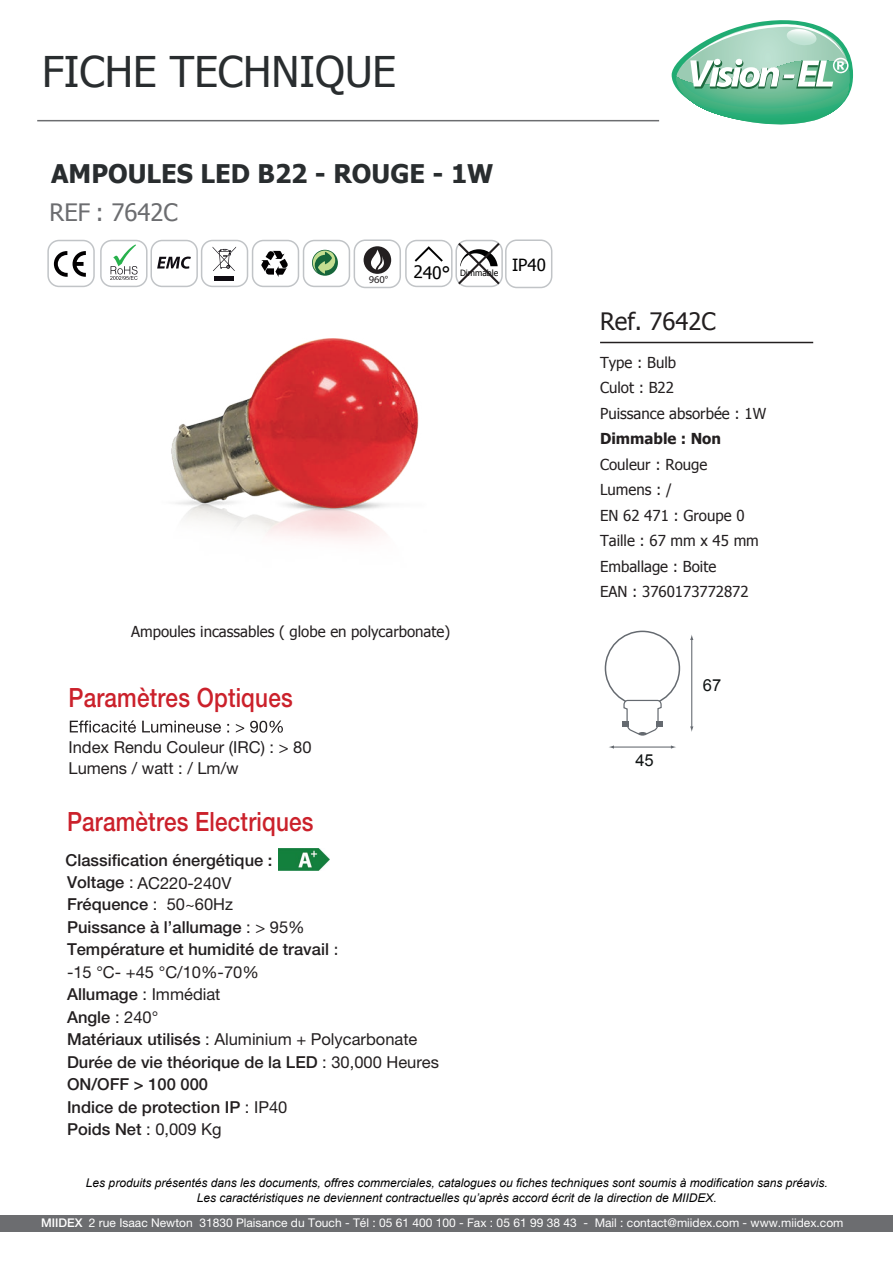
<style>
.page{position:relative;width:893px;height:1263px;background:#fff}
.page>*{position:absolute;margin:0;border:0;box-sizing:border-box;transform-origin:0 0}
.t1{font:42.3px "Tahoma";color:#292d2f}
.t2{font:500 26.55px "Helvetica Neue LT Std";letter-spacing:.01em;color:#cb212b;scale:.85 1}
.t3{font:700 25.65px "Tahoma";color:#292d2f}
.t4{font:24px "Tahoma";color:#6c6d70}
.t5{font:24px "Tahoma";color:#231f20}
.t6{font:17.25px "Tahoma";color:#000}
.t7{font:16.65px "Arial";color:#0f1313}
.t8{font:500 16.5px/22.4px "Helvetica Neue LT Std";color:#231f20}
.t9{font:16.5px/21px "Helvetica Neue LT Std";color:#231f20}
.t10{font:15.15px/25.5px "Tahoma";color:#231f20}
.t11{font:700 15.15px "Tahoma";color:#231f20}
.t12{font:italic 12px "Arial";color:#000001}
.t13{font:12px "Helvetica Neue LT Std";color:#fff}
.t14{font:10.5px "Myriad Pro";color:#231f20}
.t15{font:8.7px "Tahoma";color:#000}
.s1{font-weight:400}
.s2{font-family:"Tahoma";font-weight:400;font-size:15.15px}
.s3{font-weight:500}
</style>
<div class="page">
<div style="left:0;top:1215px;width:893px;height:16px;background:#6c6d70"></div>
<hr style="left:37px;top:120px;width:622px;height:1px;background:#6c6d70">
<svg style="left:672px;top:20px;width:181px;height:105px"></svg>
<hr style="left:600px;top:342px;width:213px;height:1px;background:#231f20">
<div style="left:303px;top:240px;width:47px;height:47px;border:1px solid #c1c4c7;border-radius:11px"></div>
<div style="left:100px;top:240px;width:48px;height:47px;border:1px solid #c1c4c7;border-radius:11px"></div>
<div style="left:47px;top:240px;width:48px;height:47px;border:1px solid #c1c4c7;border-radius:11px"></div>
<div style="left:150px;top:240px;width:48px;height:47px;border:1px solid #c1c4c7;border-radius:11px"></div>
<div style="left:201px;top:240px;width:47px;height:47px;border:1px solid #c1c4c7;border-radius:11px"></div>
<div style="left:252px;top:240px;width:47px;height:47px;border:1px solid #c1c4c7;border-radius:11px"></div>
<svg style="left:54px;top:251px;width:32px;height:26px"></svg>
<svg style="left:110px;top:244px;width:28px;height:36px"></svg>
<svg style="left:157px;top:257px;width:34px;height:12px"></svg>
<svg style="left:213px;top:247px;width:23px;height:24px"></svg>
<div style="left:214px;top:276px;width:20px;height:5px;background:#0f0c12"></div>
<svg style="left:261px;top:251px;width:27px;height:26px"></svg>
<svg style="left:312px;top:250px;width:26px;height:26px"></svg>
<div style="left:405px;top:240px;width:48px;height:47px;border:1px solid #c1c4c7;border-radius:11px"></div>
<svg style="left:415px;top:246px;width:28px;height:16px"></svg>
<div style="left:455px;top:240px;width:48px;height:47px;border:1px solid #c1c4c7;border-radius:11px"></div>
<div style="left:505px;top:239px;width:47px;height:49px;border:1px solid #c1c4c7;border-radius:11px"></div>
<div style="left:354px;top:239px;width:47px;height:49px;border:1px solid #c1c4c7;border-radius:11px"></div>
<div style="left:364px;top:246px;width:27px;height:28px;background:#231f20;border-radius:50%"></div>
<svg style="left:371px;top:250px;width:13px;height:20px"></svg>
<svg style="left:456px;top:241px;width:46px;height:46px"></svg>
<svg style="left:70px;top:720px;width:213px;height:13px"></svg>
<div style="left:605px;top:631px;width:75px;height:75px;border:2px solid #656a70;border-radius:50%"></div>
<svg style="left:622px;top:699px;width:41px;height:36px"></svg>
<hr style="left:691px;top:639px;width:1px;height:88px;background:#656a70">
<svg style="left:690px;top:726px;width:3px;height:6px"></svg>
<hr style="left:613px;top:746px;width:59px;height:2px;background:#656a70">
<img style="left:278px;top:848px;width:51px;height:23px">
<img style="left:171px;top:339px;width:248px;height:201px">
<h1 class="t1" style="left:42px;top:43px;width:356px">FICHE TECHNIQUE</h1>
<h3 class="t3" style="left:51px;top:156px;width:444px">AMPOULES LED B22 - ROUGE - 1W</h3>
<h3 class="t4" style="left:50px;top:196px;width:130px">REF : 7642C</h3>
<p class="t14" style="left:369px;top:273px;width:21px">960°</p>
<p class="t6" style="left:414px;top:260px;width:38px;rotate:1deg">240°</p>
<p class="t15" style="left:460px;top:267px;width:87px">Dimmable <sup>IP40</sup></p>
<p class="t10" style="left:131px;top:618px;width:320px">Ampoules incassables ( globe en polycarbonate)</p>
<h2 class="t2" style="left:68px;top:682px;width:265px">Paramètres Optiques</h2>
<p class="t9" style="left:68px;top:737px;width:245px">Index Rendu Couleur (IRC) : &gt; 80<br>Lumens / watt : / Lm/w</p>
<h2 class="t2" style="left:67px;top:806px;width:292px">Paramètres Electriques</h2>
<p class="t8" style="left:66px;top:848px;width:208px">Classification énergétique :</p>
<p class="t8" style="left:67px;top:872px;width:374px">Voltage <span class="s1">: AC220-240V<br></span>Fréquence <span class="s1">: 50~60Hz<br></span>Puissance à l’allumage <span class="s1">: &gt; 95%<br></span>Température et humidité de travail <span class="s2">:<br></span><span class="s1">-15 °C- +45 °C/10%-70%<br></span>Allumage <span class="s1">: Immédiat<br></span>Angle <span class="s1">: 240°<br></span>Matériaux utilisés <span class="s1">: Aluminium + Polycarbonate<br></span>Durée de vie théorique de la LED <span class="s1">: 30,000 Heures<br></span>ON/OFF &gt; 100 000<br>Indice de protection IP <span class="s1">: IP40<br></span>Poids Net <span class="s1">: 0,009 Kg</span></p>
<h3 class="t5" style="left:600px;top:305px;width:117px">Ref. 7642C</h3>
<p class="t10" style="left:600px;top:349px;width:168px">Type : Bulb<br>Culot : B22<br>Puissance absorbée : 1W</p>
<p class="t11" style="left:600px;top:428px;width:123px">Dimmable : Non</p>
<p class="t10" style="left:600px;top:451px;width:160px">Couleur : Rouge<br>Lumens : /<br>EN 62 471 : Groupe 0<br>Taille : 67 mm x 45 mm<br>Emballage : Boite<br>EAN : 3760173772872</p>
<p class="t7" style="left:635px;top:749px;width:20px">45</p>
<p class="t7" style="left:703px;top:674px;width:20px">67</p>
<p class="t12" style="left:86px;top:1175px;width:743px">Les produits présentés dans les documents, offres commerciales, catalogues ou fiches techniques sont soumis à modification sans préavis.</p>
<p class="t12" style="left:197px;top:1190px;width:522px">Les caractéristiques ne deviennent contractuelles qu’après accord écrit de la direction de MIIDEX.</p>
<p class="t13" style="left:41px;top:1215px;width:804px"><span class="s3">MIIDEX</span> 2 rue Isaac Newton 31830 Plaisance du Touch - Tél : 05 61 400 100 - Fax : 05 61 99 38 43 - Mail : contact@miidex.com - www.miidex.com</p>
</div>
